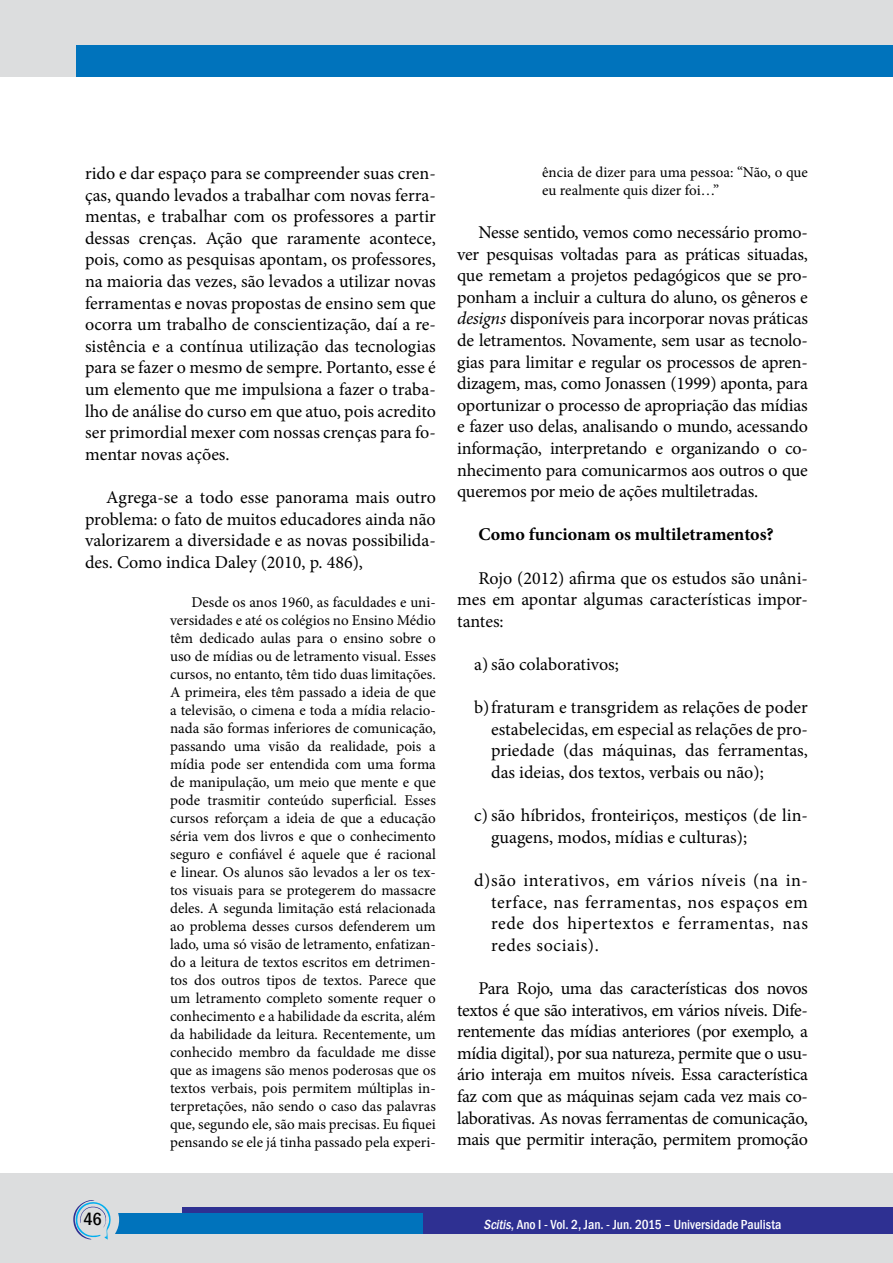
<style>
.page{position:relative;width:893px;height:1263px;background:#fff}
.page>*{position:absolute;margin:0;border:0;box-sizing:border-box;transform-origin:0 0}
.t1{font:18px/21.6px "Minion Pro";color:#000;text-align:justify}
.t2{font:700 18px "Minion Pro";color:#000}
.t3{font:500 condensed 18px "Franklin Gothic";color:#000}
.t4{font:15px/18px "Minion Pro";color:#000;text-align:justify}
.t5{font:500 condensed 13.5px "Franklin Gothic";color:#fff}
.s1{font-style:italic}
</style>
<div class="page">
<div style="left:0;top:0;width:893px;height:77px;background:#dcddde"></div>
<div style="left:77px;top:45px;width:816px;height:32px;background:#0073bc"></div>
<div style="left:0;top:1174px;width:893px;height:89px;background:#dcddde"></div>
<div style="left:182px;top:1208px;width:711px;height:26px;background:#2e3092"></div>
<div style="left:115px;top:1214px;width:308px;height:20px;background:#0073bc"></div>
<svg style="left:73px;top:1200px;width:46px;height:40px"></svg>
<p class="t1" style="left:85px;top:162px;width:352px">rido e dar espaço para se compreender suas cren&shy;ças, quando levados a trabalhar com novas ferra&shy;mentas, e trabalhar com os professores a partir dessas crenças. Ação que raramente acontece, pois, como as pesquisas apontam, os professores, na maioria das vezes, são levados a utilizar novas ferramentas e novas propostas de ensino sem que ocorra um trabalho de conscientização, daí a re&shy;sistência e a contínua utilização das tecnologias para se fazer o mesmo de sempre. Portanto, esse é um elemento que me impulsiona a fazer o traba&shy;lho de análise do curso em que atuo, pois acredito ser primordial mexer com nossas crenças para fo&shy;mentar novas ações.</p>
<p class="t1" style="left:85px;top:486px;width:352px;text-indent:21px">Agrega-se a todo esse panorama mais outro problema: o fato de muitos educadores ainda não valorizarem a diversidade e as novas possibilida&shy;des. Como indica Daley (2010, p. 486),</p>
<p class="t4" style="left:170px;top:594px;width:267px;text-indent:21px">Desde os anos 1960, as faculdades e uni&shy;versidades e até os colégios no Ensino Médio têm dedicado aulas para o ensino sobre o uso de mídias ou de letramento visual. Esses cursos, no entanto, têm tido duas limitações.<br>A primeira, eles têm passado a ideia de que a televisão, o cimena e toda a mídia relacio&shy;nada são formas inferiores de comunicação, passando uma visão da realidade, pois a mídia pode ser entendida com uma forma de manipulação, um meio que mente e que pode trasmitir conteúdo superficial. Esses cursos reforçam a ideia de que a educação séria vem dos livros e que o conhecimento seguro e confiável é aquele que é racional e linear. Os alunos são levados a ler os tex&shy;tos visuais para se protegerem do massacre deles. A segunda limitação está relacionada ao problema desses cursos defenderem um lado, uma só visão de letramento, enfatizan&shy;do a leitura de textos escritos em detrimen&shy;tos dos outros tipos de textos. Parece que um letramento completo somente requer o conhecimento e a habilidade da escrita, além da habilidade da leitura. Recentemente, um conhecido membro da faculdade me disse que as imagens são menos poderosas que os textos verbais, pois permitem múltiplas in&shy;terpretações, não sendo o caso das palavras que, segundo ele, são mais precisas. Eu fiquei pensando se ele já tinha passado pela experi-</p>
<p class="t4" style="left:542px;top:163px;width:267px">ência de dizer para uma pessoa: “Não, o que eu realmente quis dizer foi…”</p>
<p class="t1" style="left:457px;top:221px;width:352px;text-indent:21px">Nesse sentido, vemos como necessário promo&shy;ver pesquisas voltadas para as práticas situadas, que remetam a projetos pedagógicos que se pro&shy;ponham a incluir a cultura do aluno, os gêneros e <span class="s1">designs</span> disponíveis para incorporar novas práticas de letramentos. Novamente, sem usar as tecnolo&shy;gias para limitar e regular os processos de apren&shy;dizagem, mas, como Jonassen (1999) aponta, para oportunizar o processo de apropriação das mídias e fazer uso delas, analisando o mundo, acessando informação, interpretando e organizando o co&shy;nhecimento para comunicarmos aos outros o que queremos por meio de ações multiletradas.</p>
<p class="t2" style="left:478px;top:522px;width:297px">Como funcionam os multiletramentos?</p>
<p class="t1" style="left:457px;top:567px;width:352px;text-indent:21px">Rojo (2012) afirma que os estudos são unâni&shy;mes em apontar algumas características impor&shy;tantes:</p>
<p class="t1" style="left:474px;top:653px;width:146px">a) são colaborativos;</p>
<p class="t1" style="left:491px;top:697px;width:318px;text-indent:-17px">b)fraturam e transgridem as relações de poder estabelecidas, em especial as relações de pro&shy;priedade (das máquinas, das ferramentas, das ideias, dos textos, verbais ou não);</p>
<p class="t1" style="left:491px;top:805px;width:318px;text-indent:-17px">c) são híbridos, fronteiriços, mestiços (de lin&shy;guagens, modos, mídias e culturas);</p>
<p class="t1" style="left:491px;top:869px;width:318px;text-indent:-17px">d)são interativos, em vários níveis (na in&shy;terface, nas ferramentas, nos espaços em rede dos hipertextos e ferramentas, nas redes sociais).</p>
<p class="t1" style="left:457px;top:977px;width:352px;text-indent:21px">Para Rojo, uma das características dos novos textos é que são interativos, em vários níveis. Dife&shy;rentemente das mídias anteriores (por exemplo, a mídia digital), por sua natureza, permite que o usu&shy;ário interaja em muitos níveis. Essa característica faz com que as máquinas sejam cada vez mais co&shy;laborativas. As novas ferramentas de comunicação, mais que permitir interação, permitem promoção</p>
<p class="t3" style="left:83px;top:1207px;width:20px">46</p>
<p class="t5" style="left:484px;top:1215px;width:299px"><span class="s1">Scitis</span>, Ano I - Vol. 2, Jan. - Jun. 2015 – Universidade Paulista</p>
</div>
